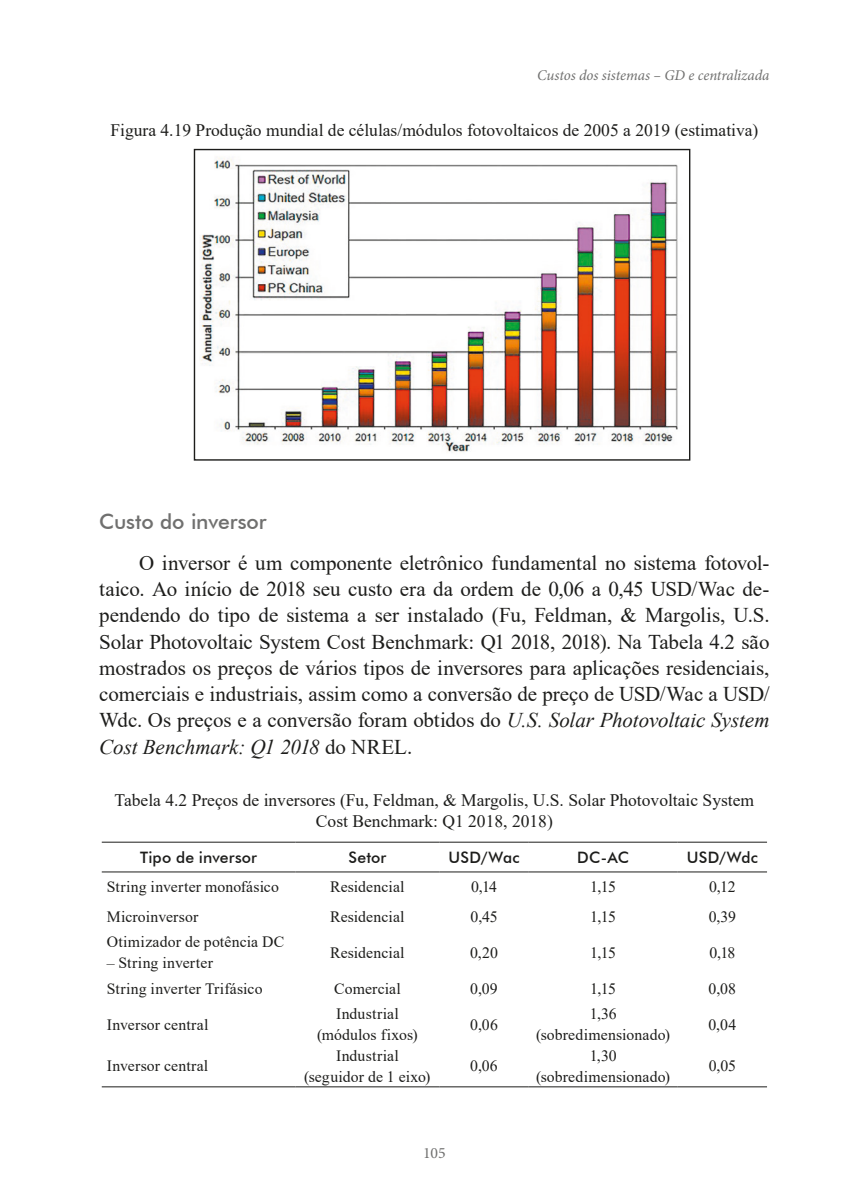
<style>
.page{position:relative;width:844px;height:1191px;background:#fff}
.page>*{position:absolute;margin:0;border:0;box-sizing:border-box;transform-origin:0 0}
.t1{font:21px/26.2px "Times New Roman";letter-spacing:-.005em;color:#1d1d1b;text-align:justify}
.t2{font:500 21px "Futura BT";letter-spacing:-.005em;color:#70706f}
.t3{font:17.5px/21px "Times New Roman";color:#1d1d1b;text-align:center}
.t4{font:15.75px/21px "Times New Roman";letter-spacing:.01em;color:#1d1d1b;text-align:center}
.t5{font:500 15.75px "Futura BT";letter-spacing:.01em;color:#1d1d1b}
.t6{font:15.75px "Minion Pro";color:#70706f}
.t7{font:italic 14.88px "Minion Pro";letter-spacing:-.005em;color:#70706f}
.s1{font-style:italic}
</style>
<div class="page">
<hr style="left:102px;top:871px;width:193px;height:1px;background:#1d1d1b">
<hr style="left:295px;top:871px;width:144px;height:1px;background:#1d1d1b">
<hr style="left:439px;top:871px;width:89px;height:1px;background:#1d1d1b">
<hr style="left:528px;top:871px;width:149px;height:1px;background:#1d1d1b">
<hr style="left:677px;top:871px;width:89px;height:1px;background:#1d1d1b">
<hr style="left:102px;top:841px;width:193px;height:1px;background:#1d1d1b">
<hr style="left:295px;top:841px;width:144px;height:1px;background:#1d1d1b">
<hr style="left:439px;top:841px;width:89px;height:1px;background:#1d1d1b">
<hr style="left:528px;top:841px;width:149px;height:1px;background:#1d1d1b">
<hr style="left:677px;top:841px;width:89px;height:1px;background:#1d1d1b">
<hr style="left:102px;top:1086px;width:193px;height:1px;background:#1d1d1b">
<hr style="left:295px;top:1086px;width:144px;height:1px;background:#1d1d1b">
<hr style="left:439px;top:1086px;width:89px;height:1px;background:#1d1d1b">
<hr style="left:528px;top:1086px;width:149px;height:1px;background:#1d1d1b">
<hr style="left:677px;top:1086px;width:89px;height:1px;background:#1d1d1b">
<img style="left:200px;top:158px;width:478px;height:294px">
<div style="left:194px;top:149px;width:496px;height:311px;border:1px solid #1d1d1b"></div>
<p class="t7" style="left:537px;top:65px;width:234px">Custos dos sistemas – GD e centralizada</p>
<p class="t3" style="left:110px;top:119px;width:649px">Figura 4.19 Produção mundial de células/módulos fotovoltaicos de 2005 a 2019 (estimativa)</p>
<p class="t2" style="left:99px;top:508px;width:169px">Custo do inversor</p>
<p class="t1" style="left:99px;top:549px;width:671px;text-indent:40px">O inversor é um componente eletrônico fundamental no sistema fotovol&shy;taico. Ao início de 2018 seu custo era da ordem de 0,06 a 0,45 USD/Wac de&shy;pendendo do tipo de sistema a ser instalado (Fu, Feldman, &amp; Margolis, U.S.<br>Solar Photovoltaic System Cost Benchmark: Q1 2018, 2018). Na Tabela 4.2 são mostrados os preços de vários tipos de inversores para aplicações residenciais, comerciais e industriais, assim como a conversão de preço de USD/Wac a USD/ Wdc. Os preços e a conversão foram obtidos do <span class="s1">U.S. Solar Photovoltaic System Cost Benchmark: Q1 2018</span> do NREL.</p>
<p class="t3" style="left:115px;top:789px;width:641px">Tabela 4.2 Preços de inversores (Fu, Feldman, &amp; Margolis, U.S. Solar Photovoltaic System<br>Cost Benchmark: Q1 2018, 2018)</p>
<p class="t5" style="left:140px;top:848px;width:118px">Tipo de inversor</p>
<p class="t5" style="left:348px;top:848px;width:40px">Setor</p>
<p class="t5" style="left:448px;top:848px;width:72px">USD/Wac</p>
<p class="t5" style="left:577px;top:848px;width:53px">DC-AC</p>
<p class="t5" style="left:686px;top:848px;width:72px">USD/Wdc</p>
<p class="t4" style="left:107px;top:876px;width:174px">String inverter monofásico</p>
<p class="t4" style="left:330px;top:876px;width:76px">Residencial</p>
<p class="t4" style="left:471px;top:876px;width:27px">0,14</p>
<p class="t4" style="left:590px;top:876px;width:27px">1,15</p>
<p class="t4" style="left:708px;top:876px;width:28px">0,12</p>
<p class="t4" style="left:107px;top:905px;width:93px">Microinversor</p>
<p class="t4" style="left:330px;top:905px;width:76px">Residencial</p>
<p class="t4" style="left:470px;top:905px;width:28px">0,45</p>
<p class="t4" style="left:590px;top:905px;width:27px">1,15</p>
<p class="t4" style="left:708px;top:905px;width:29px">0,39</p>
<p class="t4" style="left:107px;top:931px;width:179px">Otimizador de potência DC</p>
<p class="t4" style="left:107px;top:952px;width:108px">– String inverter</p>
<p class="t4" style="left:330px;top:941px;width:76px">Residencial</p>
<p class="t4" style="left:470px;top:941px;width:29px">0,20</p>
<p class="t4" style="left:590px;top:941px;width:27px">1,15</p>
<p class="t4" style="left:709px;top:941px;width:28px">0,18</p>
<p class="t4" style="left:107px;top:977px;width:157px">String inverter Trifásico</p>
<p class="t4" style="left:334px;top:977px;width:68px">Comercial</p>
<p class="t4" style="left:470px;top:977px;width:29px">0,09</p>
<p class="t4" style="left:590px;top:977px;width:27px">1,15</p>
<p class="t4" style="left:708px;top:977px;width:29px">0,08</p>
<p class="t4" style="left:107px;top:1013px;width:103px">Inversor central</p>
<p class="t4" style="left:317px;top:1002px;width:102px">Industrial (módulos fixos)</p>
<p class="t4" style="left:470px;top:1013px;width:29px">0,06</p>
<p class="t4" style="left:536px;top:1002px;width:135px">1,36 (sobredimensionado)</p>
<p class="t4" style="left:708px;top:1013px;width:29px">0,04</p>
<p class="t4" style="left:107px;top:1055px;width:103px">Inversor central</p>
<p class="t4" style="left:304px;top:1044px;width:128px">Industrial (seguidor de 1 eixo)</p>
<p class="t4" style="left:470px;top:1055px;width:29px">0,06</p>
<p class="t4" style="left:536px;top:1044px;width:135px">1,30 (sobredimensionado)</p>
<p class="t4" style="left:708px;top:1055px;width:29px">0,05</p>
<p class="t6" style="left:423px;top:1142px;width:24px">105</p>
</div>
